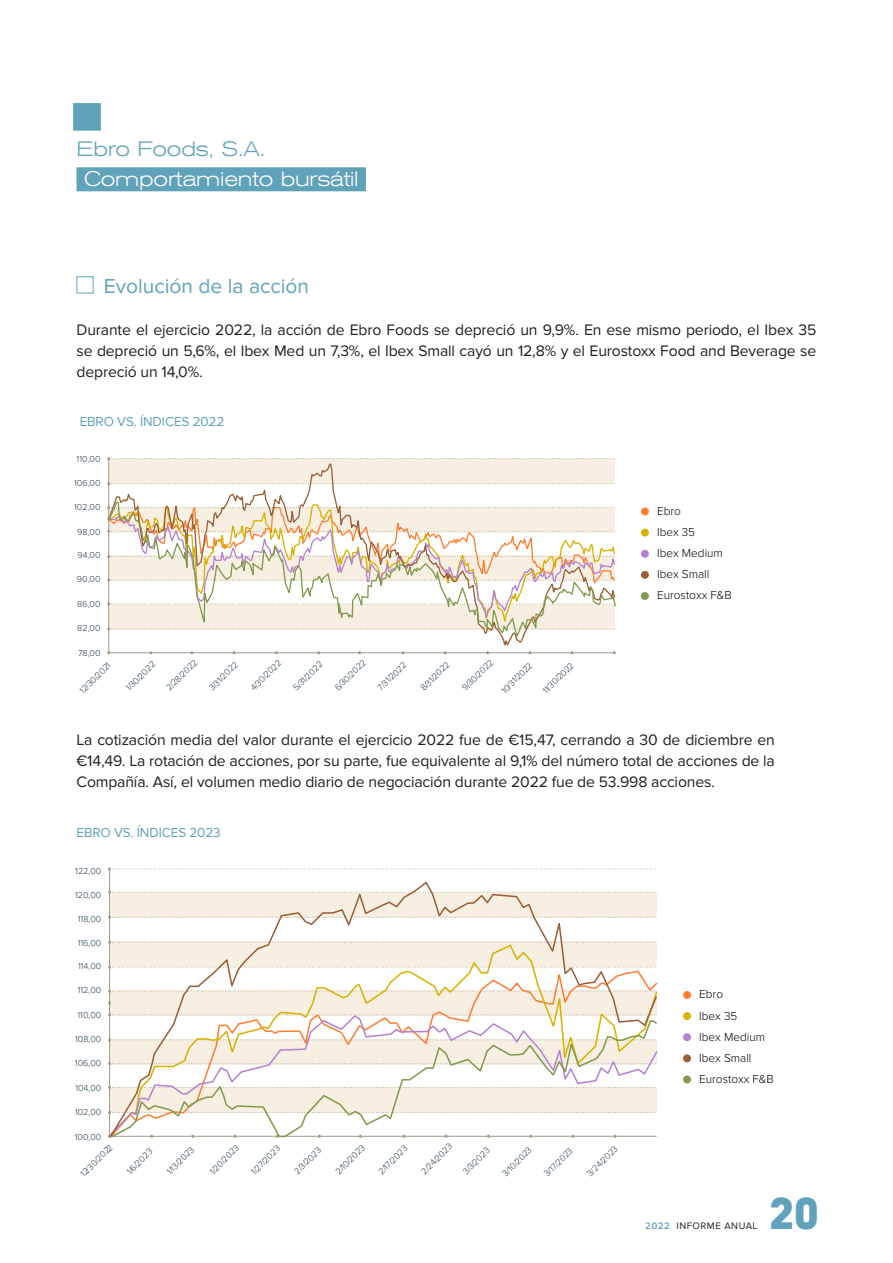
<style>
.page{position:relative;width:893px;height:1263px;background:#fff}
.page>*{position:absolute;margin:0;border:0;box-sizing:border-box;transform-origin:0 0}
.t1{font:700 45px "Platform";color:#60a2b9}
._002_Título_-_esp{font:21px "Proxima Nova";color:#60a2b9}
._000_cabecera_subtít{font:300 expanded 20.7px "Akzidenz Grotesk BE";letter-spacing:-.01em;color:#fff}
._000_cabecera_título{font:300 expanded 20.7px "Akzidenz Grotesk BE";letter-spacing:-.01em;color:#60a2b9}
._001_texto_seguido{font:15.75px/21px "Proxima Nova";letter-spacing:-.01em;color:#231f20;text-align:justify}
._003_-_subtitulo{font:13.5px "Proxima Nova";letter-spacing:-.01em;color:#60a2b9}
.t2{font:300 12px/21.1px "Proxima Nova";color:#000001}
.t3{font:9.75px "Proxima Nova";letter-spacing:.05em;color:#231f20}
.t4{font:300 9px "Proxima Nova";color:#233d4d}
.s1{font-weight:600;color:#60a2b9}
</style>
<div class="page">
<div style="left:77px;top:276px;width:17px;height:17px;border:1px solid #60a2b9"></div>
<svg style="left:107px;top:457px;width:509px;height:197px"></svg>
<div style="left:641px;top:507px;width:8px;height:8px;background:#ff7e30;border-radius:50%"></div>
<div style="left:641px;top:529px;width:8px;height:8px;background:#d8b200;border-radius:50%"></div>
<div style="left:641px;top:550px;width:8px;height:8px;background:#b582d1;border-radius:50%"></div>
<div style="left:641px;top:571px;width:8px;height:8px;background:#9b5f36;border-radius:50%"></div>
<div style="left:641px;top:592px;width:8px;height:8px;background:#809b4c;border-radius:50%"></div>
<div style="left:73px;top:103px;width:28px;height:28px;background:#60a2b9"></div>
<div style="left:77px;top:167px;width:289px;height:24px;background:#60a2b9"></div>
<hr style="left:109px;top:867px;width:1px;height:269px;background:#a09b8c">
<svg style="left:108px;top:867px;width:548px;height:3px"></svg>
<div style="left:683px;top:991px;width:8px;height:8px;background:#ff7e30;border-radius:50%"></div>
<div style="left:683px;top:1012px;width:8px;height:8px;background:#d8b200;border-radius:50%"></div>
<div style="left:683px;top:1033px;width:8px;height:8px;background:#b582d1;border-radius:50%"></div>
<div style="left:683px;top:1054px;width:8px;height:8px;background:#9b5f36;border-radius:50%"></div>
<div style="left:683px;top:1075px;width:8px;height:8px;background:#809b4c;border-radius:50%"></div>
<svg style="left:109px;top:881px;width:549px;height:257px"></svg>
<svg style="left:110px;top:1019px;width:548px;height:119px"></svg>
<p class="_000_cabecera_título" style="left:77px;top:137px;width:190px">Ebro Foods, S.A.</p>
<p class="_000_cabecera_subtít" style="left:84px;top:167px;width:276px">Comportamiento bursátil</p>
<p class="_002_Título_-_esp" style="left:104px;top:274px;width:207px">Evolución de la acción</p>
<p class="_001_texto_seguido" style="left:77px;top:320px;width:741px">Durante el ejercicio 2022, la acción de Ebro Foods se depreció un 9,9%. En ese mismo periodo, el Ibex 35 se depreció un 5,6%, el Ibex Med un 7,3%, el Ibex Small cayó un 12,8% y el Eurostoxx Food and Beverage se depreció un 14,0%.</p>
<p class="_003_-_subtitulo" style="left:80px;top:414px;width:146px">EBRO VS. ÍNDICES 2022</p>
<p class="t4" style="left:77px;top:454px;width:25px">110,00</p>
<p class="t4" style="left:74px;top:478px;width:28px">106,00</p>
<p class="t4" style="left:74px;top:501px;width:28px">102,00</p>
<p class="t4" style="left:77px;top:526px;width:25px">98,00</p>
<p class="t4" style="left:78px;top:550px;width:25px">94,00</p>
<p class="t4" style="left:77px;top:574px;width:25px">90,00</p>
<p class="t4" style="left:77px;top:599px;width:25px">86,00</p>
<p class="t4" style="left:77px;top:623px;width:25px">82,00</p>
<p class="t4" style="left:78px;top:648px;width:24px">78,00</p>
<p class="t4" style="left:77px;top:688px;width:41px;rotate:-45deg">12/30/2021</p>
<p class="t4" style="left:124px;top:685px;width:39px;rotate:-45deg">1/30/2022</p>
<p class="t4" style="left:164px;top:685px;width:42px;rotate:-45deg">2/28/2022</p>
<p class="t4" style="left:207px;top:685px;width:39px;rotate:-45deg">3/31/2022</p>
<p class="t4" style="left:248px;top:685px;width:41px;rotate:-45deg">4/30/2022</p>
<p class="t4" style="left:291px;top:685px;width:39px;rotate:-45deg">5/31/2022</p>
<p class="t4" style="left:333px;top:685px;width:42px;rotate:-45deg">6/30/2022</p>
<p class="t4" style="left:375px;top:685px;width:38px;rotate:-45deg">7/31/2022</p>
<p class="t4" style="left:418px;top:685px;width:39px;rotate:-45deg">8/31/2022</p>
<p class="t4" style="left:460px;top:685px;width:42px;rotate:-45deg">9/30/2022</p>
<p class="t4" style="left:499px;top:688px;width:41px;rotate:-45deg">10/31/2022</p>
<p class="t4" style="left:541px;top:688px;width:41px;rotate:-45deg">11/30/2022</p>
<p class="t2" style="left:657px;top:500px;width:76px">Ebro<br>Ibex 35<br>Ibex Medium<br>Ibex Small<br>Eurostoxx F&amp;B</p>
<p class="_001_texto_seguido" style="left:77px;top:729px;width:700px">La cotización media del valor durante el ejercicio 2022 fue de €15,47, cerrando a 30 de diciembre en €14,49. La rotación de acciones, por su parte, fue equivalente al 9,1% del número total de acciones de la Compañía. Así, el volumen medio diario de negociación durante 2022 fue de 53.998 acciones.</p>
<p class="_003_-_subtitulo" style="left:77px;top:825px;width:146px">EBRO VS. ÍNDICES 2023</p>
<p class="t4" style="left:75px;top:865px;width:28px">122,00</p>
<p class="t4" style="left:75px;top:889px;width:28px">120,00</p>
<p class="t4" style="left:78px;top:913px;width:25px">118,00</p>
<p class="t4" style="left:78px;top:937px;width:25px">116,00</p>
<p class="t4" style="left:78px;top:961px;width:25px">114,00</p>
<p class="t4" style="left:78px;top:985px;width:25px">112,00</p>
<p class="t4" style="left:77px;top:1010px;width:25px">110,00</p>
<p class="t4" style="left:75px;top:1034px;width:28px">108,00</p>
<p class="t4" style="left:75px;top:1057px;width:28px">106,00</p>
<p class="t4" style="left:75px;top:1082px;width:28px">104,00</p>
<p class="t4" style="left:75px;top:1106px;width:28px">102,00</p>
<p class="t4" style="left:75px;top:1131px;width:28px">100,00</p>
<p class="t4" style="left:78px;top:1172px;width:43px;rotate:-45deg">12/30/2022</p>
<p class="t4" style="left:125px;top:1169px;width:34px;rotate:-45deg">1/6/2023</p>
<p class="t4" style="left:165px;top:1169px;width:36px;rotate:-45deg">1/13/2023</p>
<p class="t4" style="left:208px;top:1169px;width:39px;rotate:-45deg">1/20/2023</p>
<p class="t4" style="left:249px;top:1169px;width:38px;rotate:-45deg">1/27/2023</p>
<p class="t4" style="left:292px;top:1169px;width:36px;rotate:-45deg">2/3/2023</p>
<p class="t4" style="left:333px;top:1169px;width:39px;rotate:-45deg">2/10/2023</p>
<p class="t4" style="left:376px;top:1169px;width:38px;rotate:-45deg">2/17/2023</p>
<p class="t4" style="left:419px;top:1169px;width:41px;rotate:-45deg">2/24/2023</p>
<p class="t4" style="left:461px;top:1169px;width:36px;rotate:-45deg">3/3/2023</p>
<p class="t4" style="left:500px;top:1172px;width:39px;rotate:-45deg">3/10/2023</p>
<p class="t4" style="left:542px;top:1172px;width:38px;rotate:-45deg">3/17/2023</p>
<p class="t4" style="left:585px;top:1172px;width:41px;rotate:-45deg">3/24/2023</p>
<p class="t2" style="left:699px;top:984px;width:76px">Ebro<br>Ibex 35<br>Ibex Medium<br>Ibex Small<br>Eurostoxx F&amp;B</p>
<p class="t3" style="left:645px;top:1220px;width:114px"><span class="s1">2022</span> INFORME ANUAL</p>
<h1 class="t1" style="left:770px;top:1180px;width:50px">20</h1>
</div>
